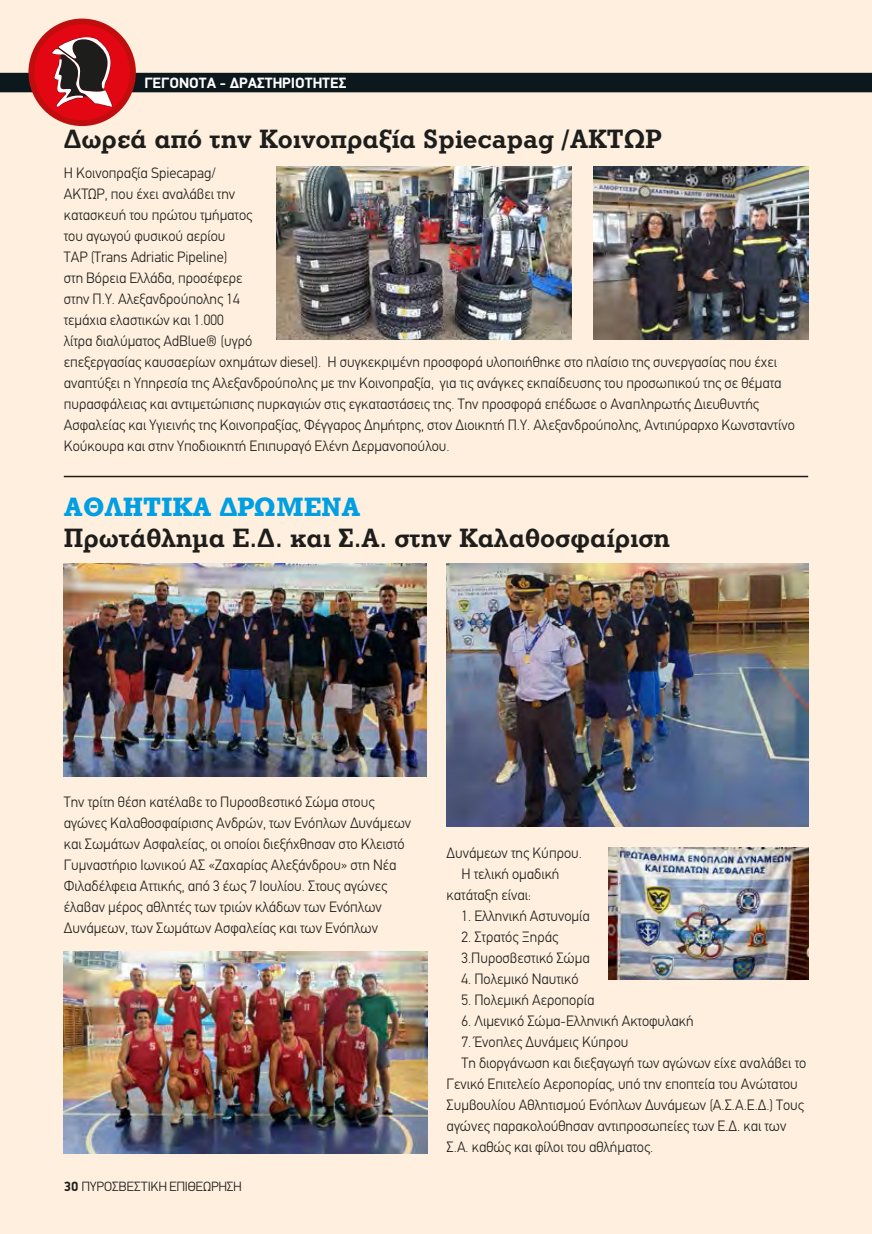
<style>
.page{position:relative;width:872px;height:1234px;background:#fff}
.page>*{position:absolute;margin:0;border:0;box-sizing:border-box;transform-origin:0 0}
.t1{font:700 27px "PF Litho Text";color:#1d1d1b}
.t2{font:900 27px "PF Litho Text";color:#009fe3}
.t3{font:300 15px/21px "PF Din Text";color:#1d1d1b}
.t4{font:700 15px "PF Din Display";color:#fff}
.t5{font:300 13.5px "PF Din Display";color:#1d1d1b}
.s1{font-weight:700}
</style>
<div class="page">
<div style="left:0;top:0;width:872px;height:1233px;background:#feefde"></div>
<div style="left:0;top:73px;width:872px;height:19px;background:#0d181c"></div>
<div style="left:28px;top:19px;width:108px;height:107px;background:#c00d0e;border-radius:50%"></div>
<div style="left:34px;top:24px;width:96px;height:96px;background:#e30613;border-radius:50%"></div>
<svg style="left:51px;top:37px;width:62px;height:71px"></svg>
<img style="left:64px;top:563px;width:363px;height:212px">
<img style="left:64px;top:951px;width:363px;height:201px">
<img style="left:446px;top:563px;width:362px;height:263px">
<img style="left:276px;top:166px;width:295px;height:174px">
<img style="left:593px;top:166px;width:215px;height:174px">
<img style="left:608px;top:847px;width:200px;height:132px">
<hr style="left:64px;top:475px;width:744px;height:2px;background:#1d1d1b">
<p class="t4" style="left:145px;top:74px;width:203px">ΓEΓONOTA - ΔPAΣTHPIOTHTEΣ</p>
<h1 class="t1" style="left:64px;top:122px;width:598px">Δωρεά από την Κοινοπραξία Spiecapag /ΑΚΤΩΡ</h1>
<p class="t3" style="left:64px;top:163px;width:732px">Η Κοινοπραξία Spiecapag/<br>ΑΚΤΩΡ, που έχει αναλάβει την<br>κατασκευή του πρώτου τμήματος<br>του αγωγού φυσικού αερίου<br>ΤΑΡ (Trans Adriatic Pipeline)<br>στη Βόρεια Ελλάδα, προσέφερε<br>στην Π.Υ. Αλεξανδρούπολης 14<br>τεμάχια ελαστικών και 1.000<br>λίτρα διαλύματος ΑdΒlue® (υγρό<br>επεξεργασίας καυσαερίων οχημάτων diesel). Η συγκεκριμένη προσφορά υλοποιήθηκε στο πλαίσιο της συνεργασίας που έχει αναπτύξει η Υπηρεσία της Αλεξανδρούπολης με την Κοινοπραξία, για τις ανάγκες εκπαίδευσης του προσωπικού της σε θέματα πυρασφάλειας και αντιμετώπισης πυρκαγιών στις εγκαταστάσεις της. Την προσφορά επέδωσε ο Αναπληρωτής Διευθυντής Ασφαλείας και Υγιεινής της Κοινοπραξίας, Φέγγαρος Δημήτρης, στον Διοικητή Π.Υ. Aλεξανδρούπολης, Αντιπύραρχο Κωνσταντίνο Κούκουρα και στην Υποδιοικητή Επιπυραγό Ελένη Δερμανοπούλου.</p>
<h1 class="t2" style="left:64px;top:489px;width:298px">ΑΘΛΗΤΙΚΑ ΔΡΩΜΕΝΑ</h1>
<h1 class="t1" style="left:64px;top:521px;width:608px">Πρωτάθλημα Ε.Δ. και Σ.Α. στην Καλαθοσφαίριση</h1>
<p class="t3" style="left:64px;top:790px;width:349px">Την τρίτη θέση κατέλαβε το Πυροσβεστικό Σώμα στους αγώνες Καλαθοσφαίρισης Ανδρών, των Ενόπλων Δυνάμεων και Σωμάτων Ασφαλείας, οι οποίοι διεξήχθησαν στο Κλειστό Γυμναστήριο Ιωνικού ΑΣ «Ζαχαρίας Αλεξάνδρου» στη Νέα Φιλαδέλφεια Αττικής, από 3 έως 7 Ιουλίου. Στους αγώνες έλαβαν μέρος αθλητές των τριών κλάδων των Ενόπλων Δυνάμεων, των Σωμάτων Ασφαλείας και των Ενόπλων</p>
<p class="t5" style="left:64px;top:1178px;width:179px"><span class="s1">30</span> ΠYPOΣBEΣTIKH EΠIΘEΩPHΣH</p>
<p class="t3" style="left:446px;top:842px;width:137px">Δυνάμεων της Κύπρου.</p>
<p class="t3" style="left:461px;top:863px;width:99px">Η τελική ομαδική</p>
<p class="t3" style="left:446px;top:884px;width:86px">κατάταξη είναι:</p>
<p class="t3" style="left:461px;top:905px;width:130px">1. Ελληνική Αστυνομία</p>
<p class="t3" style="left:461px;top:926px;width:130px">2. Στρατός Ξηράς<br>3.Πυροσβεστικό Σώμα</p>
<p class="t3" style="left:461px;top:968px;width:119px">4. Πολεμικό Ναυτικό</p>
<p class="t3" style="left:461px;top:989px;width:134px">5. Πολεμική Αεροπορία</p>
<p class="t3" style="left:461px;top:1010px;width:234px">6. Λιμενικό Σώμα-Ελληνική Ακτοφυλακή</p>
<p class="t3" style="left:461px;top:1031px;width:168px">7. Ένοπλες Δυνάμεις Κύπρου</p>
<p class="t3" style="left:461px;top:1052px;width:346px">Τη διοργάνωση και διεξαγωγή των αγώνων είχε αναλάβει το</p>
<p class="t3" style="left:446px;top:1073px;width:353px">Γενικό Επιτελείο Αεροπορίας, υπό την εποπτεία του Ανώτατου</p>
<p class="t3" style="left:446px;top:1094px;width:359px">Συμβουλίου Αθλητισμού Ενόπλων Δυνάμεων (Α.Σ.Α.Ε.Δ.) Τους</p>
<p class="t3" style="left:446px;top:1115px;width:341px">αγώνες παρακολούθησαν αντιπροσωπείες των Ε.Δ. και των</p>
<p class="t3" style="left:446px;top:1136px;width:208px">Σ.Α. καθώς και φίλοι του αθλήματος.</p>
</div>
